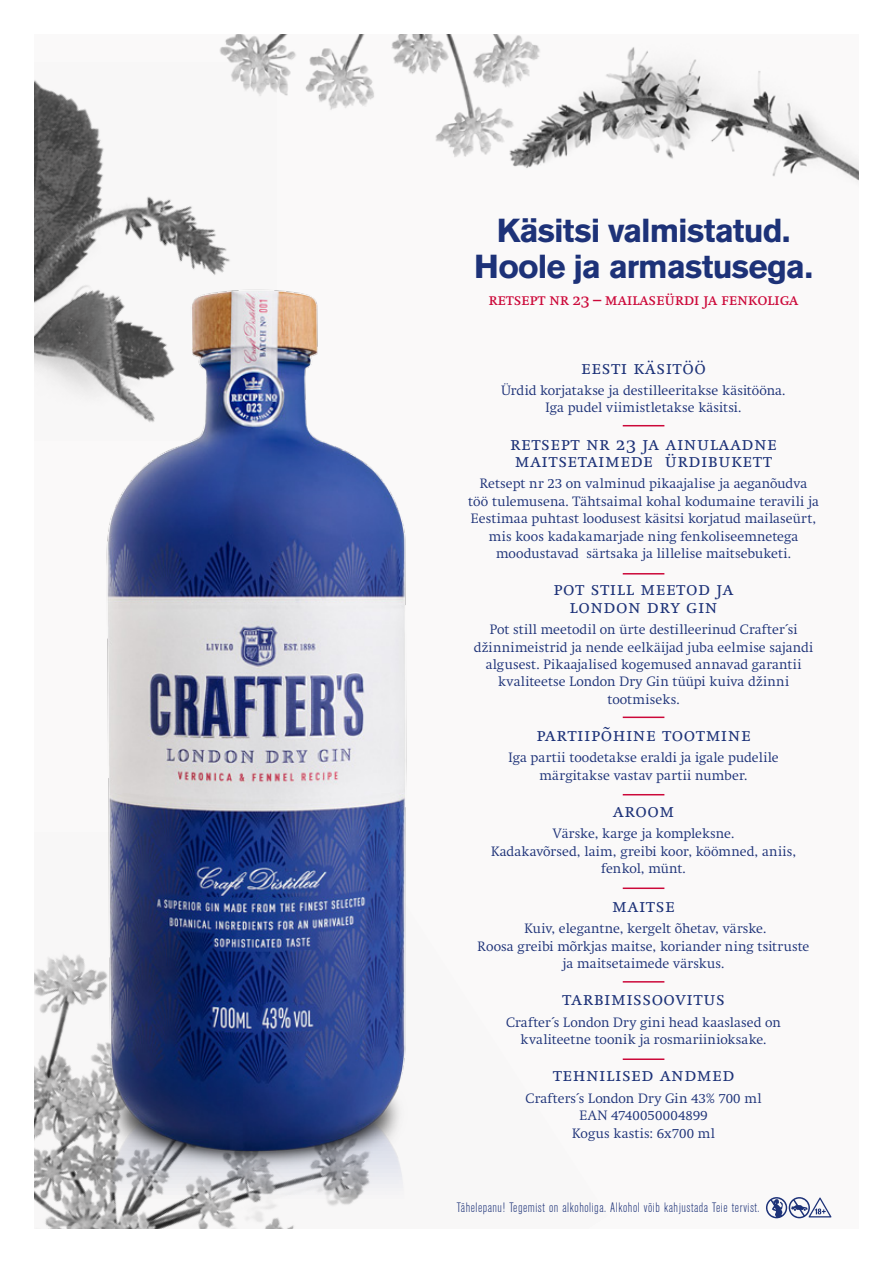
<style>
.page{position:relative;width:893px;height:1263px;background:#fff}
.page>*{position:absolute;margin:0;border:0;box-sizing:border-box;transform-origin:0 0}
.t1{font:700 33px/36px "Akzidenz Grotesk BE";letter-spacing:-.025em;color:#1d3278;text-align:center}
.t2{font:18.75px/17.4px "Swift Light SC";letter-spacing:.025em;color:#1d3278}
.t3{font:16.5px "Swift Regular SC";letter-spacing:-.02em;color:#cc0839}
.t4{font:300 condensed 13.5px "Akzidenz Grotesk BE";letter-spacing:.04em;color:#1d3278}
.t5{font:300 13.35px/17.4px "Swift";letter-spacing:.01em;color:#1d3278;text-align:center}
</style>
<div class="page">
<div style="left:34px;top:34px;width:825px;height:1195px;background:#faf9f9"></div>
<img style="left:34px;top:954px;width:55px;height:275px">
<img style="left:220px;top:34px;width:312px;height:123px">
<img style="left:476px;top:44px;width:383px;height:137px">
<img style="left:34px;top:62px;width:242px;height:331px">
<svg style="left:766px;top:1197px;width:65px;height:21px"></svg>
<hr style="left:623px;top:425px;width:41px;height:1px;background:#cc0839">
<hr style="left:623px;top:573px;width:41px;height:1px;background:#cc0839">
<hr style="left:623px;top:716px;width:41px;height:2px;background:#cc0839">
<hr style="left:623px;top:794px;width:41px;height:1px;background:#cc0839">
<hr style="left:623px;top:887px;width:41px;height:2px;background:#cc0839">
<hr style="left:623px;top:981px;width:41px;height:1px;background:#cc0839">
<hr style="left:623px;top:1058px;width:41px;height:2px;background:#cc0839">
<img style="left:89px;top:285px;width:318px;height:944px">
<h1 class="t1" style="left:474px;top:213px;width:340px">Käsitsi valmistatud.<br>Hoole ja armastusega.</h1>
<p class="t3" style="left:488px;top:290px;width:312px">retsept nr 23 – mailaseürdi ja fenkoliga</p>
<h2 class="t2" style="left:581px;top:359px;width:126px">eesti käsitöö</h2>
<p class="t5" style="left:501px;top:382px;width:286px">Ürdid korjatakse ja destilleeritakse käsitööna.<br>Iga pudel viimistletakse käsitsi.</p>
<h2 class="t2" style="left:510px;top:435px;width:268px">retsept nr 23 ja ainulaadne maitsetaimede ürdibukett</h2>
<p class="t5" style="left:468px;top:475px;width:352px">Retsept nr 23 on valminud pikaajalise ja aeganõudva töö tulemusena. Tähtsaimal kohal kodumaine teravili ja Eestimaa puhtast loodusest käsitsi korjatud mailaseürt, mis koos kadakamarjade ning fenkoliseemnetega moodustavad särtsaka ja lillelise maitsebuketi.</p>
<h2 class="t2" style="left:554px;top:580px;width:181px;text-align:center">pot still meetod ja london dry gin</h2>
<p class="t5" style="left:474px;top:621px;width:341px">Pot still meetodil on ürte destilleerinud Crafter´si džinnimeistrid ja nende eelkäijad juba eelmise sajandi algusest. Pikaajalised kogemused annavad garantii kvaliteetse London Dry Gin tüüpi kuiva džinni tootmiseks.</p>
<h2 class="t2" style="left:536px;top:726px;width:216px">partiipõhine tootmine</h2>
<p class="t5" style="left:508px;top:749px;width:272px">Iga partii toodetakse eraldi ja igale pudelile märgitakse vastav partii number.</p>
<h2 class="t2" style="left:613px;top:802px;width:63px">aroom</h2>
<p class="t5" style="left:491px;top:825px;width:306px">Värske, karge ja kompleksne.<br>Kadakavõrsed, laim, greibi koor, köömned, aniis, fenkol, münt.</p>
<h2 class="t2" style="left:612px;top:897px;width:64px">maitse</h2>
<p class="t5" style="left:478px;top:920px;width:333px">Kuiv, elegantne, kergelt õhetav, värske.<br>Roosa greibi mõrkjas maitse, koriander ning tsitruste ja maitsetaimede värskus.</p>
<h2 class="t2" style="left:562px;top:990px;width:164px">tarbimissoovitus</h2>
<p class="t5" style="left:506px;top:1013px;width:276px">Crafter´s London Dry gini head kaaslased on kvaliteetne toonik ja rosmariinioksake.</p>
<h2 class="t2" style="left:553px;top:1066px;width:183px">tehnilised andmed</h2>
<p class="t5" style="left:526px;top:1089px;width:237px">Crafters´s London Dry Gin 43% 700 ml<br>EAN 4740050004899<br>Kogus kastis: 6x700 ml</p>
<p class="t4" style="left:457px;top:1200px;width:304px">Tähelepanu! Tegemist on alkoholiga. Alkohol võib kahjustada Teie tervist.</p>
</div>
